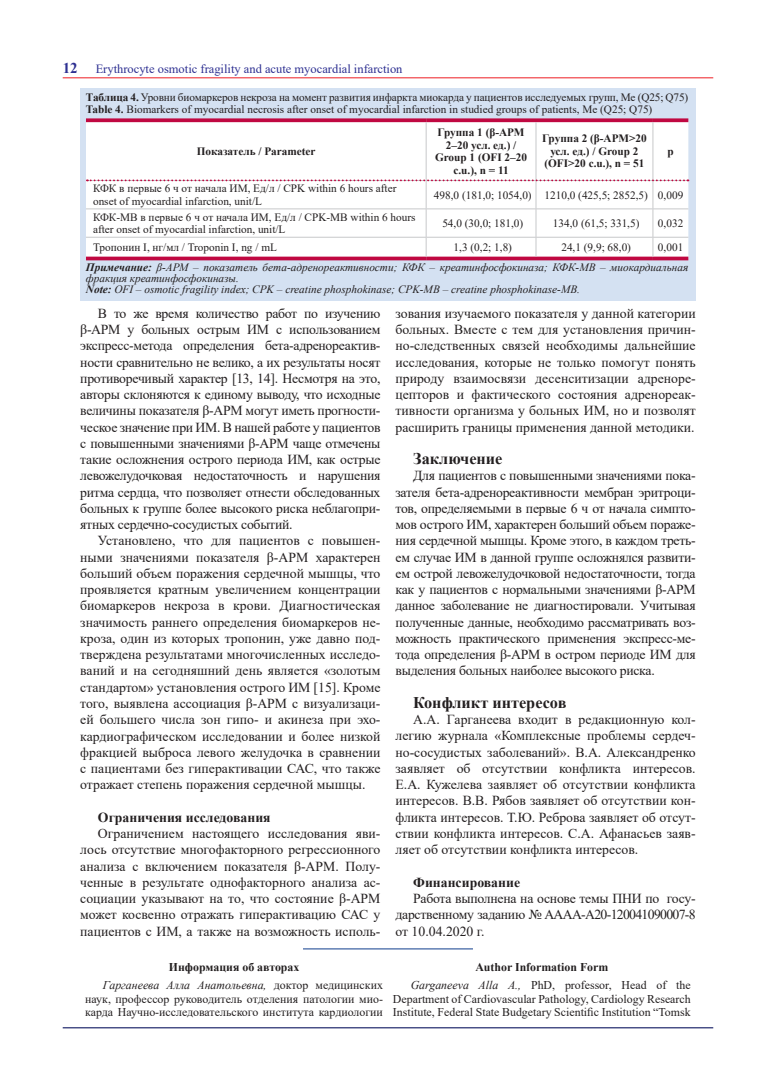
<style>
.page{position:relative;width:776px;height:1088px;background:#fff}
.page>*{position:absolute;margin:0;border:0;box-sizing:border-box;transform-origin:0 0}
.t1{font:700 16.25px "Times New Roman";color:#231f20}
.t2{font:13.75px/16.2px "Times New Roman";letter-spacing:-.005em;color:#231f20;text-align:justify}
.t3{font:700 13.75px "Times New Roman";color:#231f20}
.t4{font:12.5px "Times New Roman";color:#2e3092}
.t5{font:11.88px/13.8px "Times New Roman";color:#231f20;text-align:justify}
.t6{font:700 11.88px "Times New Roman";color:#231f20}
.t7{font:11.25px/12.5px "Times New Roman";color:#231f20}
.t8{font:italic 11.25px/19.6px "Times New Roman";color:#231f20}
.t9{font:700 11.25px/12.5px "Times New Roman";color:#231f20;text-align:center}
.s1{font-weight:700;font-size:15px}
.s2{font-weight:700}
.s3{font-style:normal}
.s4{font-style:italic}
</style>
<div class="page">
<hr style="left:63px;top:78px;width:650px;height:1px;background:#ee1d23">
<hr style="left:63px;top:1027px;width:650px;height:1px;background:#283071">
<div style="left:80px;top:88px;width:616px;height:213px;background:#d4e1f2"></div>
<div style="left:86px;top:122px;width:602px;height:135px;background:#fff"></div>
<hr style="left:86px;top:257px;width:340px;height:3px;background:#c00841">
<hr style="left:426px;top:257px;width:110px;height:3px;background:#c00841">
<hr style="left:536px;top:257px;width:117px;height:3px;background:#c00841">
<hr style="left:653px;top:257px;width:35px;height:3px;background:#c00841">
<svg style="left:86px;top:118px;width:340px;height:4px"></svg>
<svg style="left:426px;top:118px;width:110px;height:4px"></svg>
<svg style="left:536px;top:118px;width:117px;height:4px"></svg>
<svg style="left:653px;top:118px;width:35px;height:4px"></svg>
<hr style="left:86px;top:180px;width:340px;height:1px;background:#c7c8ca">
<hr style="left:86px;top:209px;width:340px;height:1px;background:#c7c8ca">
<hr style="left:86px;top:237px;width:340px;height:1px;background:#c7c8ca">
<hr style="left:426px;top:122px;width:1px;height:58px;background:#c7c8ca">
<hr style="left:536px;top:122px;width:1px;height:58px;background:#c7c8ca">
<hr style="left:653px;top:122px;width:1px;height:58px;background:#c7c8ca">
<svg style="left:87px;top:179px;width:601px;height:78px;background:#fbf9fa"></svg>
<hr style="left:303px;top:948px;width:170px;height:1px;background:#0f3d8c">
<p class="t4" style="left:63px;top:60px;width:341px"><span class="s1">12</span> Erythrocyte osmotic fragility and acute myocardial infarction</p>
<p class="t7" style="left:86px;top:91px;width:604px"><span class="s2">Таблица 4.</span> Уровни биомаркеров некроза на момент развития инфаркта миокарда у пациентов исследуемых групп, Me (Q25; Q75)<br><span class="s2">Table 4.</span> Biomarkers of myocardial necrosis after onset of myocardial infarction in studied groups of patients, Me (Q25; Q75)</p>
<p class="t9" style="left:197px;top:145px;width:120px">Показатель / Parameter</p>
<p class="t9" style="left:435px;top:126px;width:93px">Группа 1 (β-АРМ<br>2–20 усл. ед.) /<br>Group 1 (OFI 2–20 c.u.), n = 11</p>
<p class="t9" style="left:542px;top:132px;width:106px">Группа 2 (β-АРМ&gt;20 усл. ед.) / Group 2 (OFI&gt;20 c.u.), n = 51</p>
<p class="t9" style="left:667px;top:145px;width:8px">p</p>
<p class="t7" style="left:93px;top:182px;width:305px">КФК в первые 6 ч от начала ИМ, Ед/л / CPK within 6 hours after onset of myocardial infarction, unit/L</p>
<p class="t7" style="left:434px;top:188px;width:251px">498,0 (181,0; 1054,0) 1210,0 (425,5; 2852,5) 0,009</p>
<p class="t7" style="left:93px;top:210px;width:324px">КФК-МВ в первые 6 ч от начала ИМ, Ед/л / CPK-MB within 6 hours after onset of myocardial infarction, unit/L</p>
<p class="t7" style="left:442px;top:217px;width:82px">54,0 (30,0; 181,0)</p>
<p class="t7" style="left:553px;top:217px;width:88px">134,0 (61,5; 331,5)</p>
<p class="t7" style="left:658px;top:217px;width:27px">0,032</p>
<p class="t7" style="left:93px;top:241px;width:185px">Тропонин I, нг/мл / Troponin I, ng / mL</p>
<p class="t7" style="left:454px;top:241px;width:60px">1,3 (0,2; 1,8)</p>
<p class="t7" style="left:561px;top:241px;width:71px">24,1 (9,9; 68,0)</p>
<p class="t8" style="left:86px;top:237px;width:604px;text-indent:572px"><span class="s3">0,001<br></span><span class="s2">Примечание:</span> β-АРМ – показатель бета-адренореактивности; КФК – креатинфосфокиназа; КФК-МВ – миокардиальная</p>
<p class="t8" style="left:86px;top:272px;width:496px;line-height:11.2px">фракция креатинфосфокиназы.<br><span class="s2">Note:</span> OFI – osmotic fragility index; CPK – creatine phosphokinase; CPK-MB – creatine phosphokinase-MB.</p>
<p class="t2" style="left:80px;top:305px;width:302px;text-indent:18px">В то же время количество работ по изучению β-АРМ у больных острым ИМ с использованием экспресс-метода определения бета-адренореактив&shy;ности сравнительно не велико, а их результаты носят противоречивый характер [13, 14]. Несмотря на это, авторы склоняются к единому выводу, что исходные величины показателя β-АРМ могут иметь прогности&shy;ческое значение при ИМ. В нашей работе у пациентов с повышенными значениями β-АРМ чаще отмечены такие осложнения острого периода ИМ, как острые левожелудочковая недостаточность и нарушения ритма сердца, что позволяет отнести обследованных больных к группе более высокого риска неблагопри&shy;ятных сердечно-сосудистых событий.</p>
<p class="t2" style="left:80px;top:532px;width:302px;text-indent:18px">Установлено, что для пациентов с повышен&shy;ными значениями показателя β-АРМ характерен больший объем поражения сердечной мышцы, что проявляется кратным увеличением концентрации биомаркеров некроза в крови. Диагностическая значимость раннего определения биомаркеров не&shy;кроза, один из которых тропонин, уже давно под&shy;тверждена результатами многочисленных исследо&shy;ваний и на сегодняшний день является «золотым стандартом» установления острого ИМ [15]. Кроме того, выявлена ассоциация β-АРМ с визуализаци&shy;ей большего числа зон гипо- и акинеза при эхо&shy;кардиографическом исследовании и более низкой фракцией выброса левого желудочка в сравнении с пациентами без гиперактивации САС, что также отражает степень поражения сердечной мышцы.</p>
<p class="t3" style="left:98px;top:807px;width:174px">Ограничения исследования</p>
<p class="t2" style="left:80px;top:825px;width:302px;text-indent:18px">Ограничением настоящего исследования яви&shy;лось отсутствие многофакторного регрессионного анализа с включением показателя β-АРМ. Полу&shy;ченные в результате однофакторного анализа ас&shy;социации указывают на то, что состояние β-АРМ может косвенно отражать гиперактивацию САС у пациентов с ИМ, а также на возможность исполь-</p>
<p class="t2" style="left:395px;top:305px;width:302px">зования изучаемого показателя у данной категории больных. Вместе с тем для установления причин&shy;но-следственных связей необходимы дальнейшие исследования, которые не только помогут понять природу взаимосвязи десенситизации адреноре&shy;цепторов и фактического состояния адренореак&shy;тивности организма у больных ИМ, но и позволят расширить границы применения данной методики.</p>
<p class="t1" style="left:413px;top:447px;width:91px">Заключение</p>
<p class="t2" style="left:395px;top:467px;width:302px;text-indent:18px">Для пациентов с повышенными значениями пока&shy;зателя бета-адренореактивности мембран эритроци&shy;тов, определяемыми в первые 6 ч от начала симпто&shy;мов острого ИМ, характерен больший объем пораже&shy;ния сердечной мышцы. Кроме этого, в каждом треть&shy;ем случае ИМ в данной группе осложнялся развити&shy;ем острой левожелудочковой недостаточности, тогда как у пациентов с нормальными значениями β-АРМ данное заболевание не диагностировали. Учитывая полученные данные, необходимо рассматривать воз&shy;можность практического применения экспресс-ме&shy;тода определения β-АРМ в остром периоде ИМ для выделения больных наиболее высокого риска.</p>
<p class="t1" style="left:413px;top:691px;width:155px">Конфликт интересов</p>
<p class="t2" style="left:395px;top:711px;width:302px;text-indent:18px">А.А. Гарганеева входит в редакционную кол&shy;легию журнала «Комплексные проблемы сердеч&shy;но-сосудистых заболеваний». В.А. Александренко заявляет об отсутствии конфликта интересов.<br>Е.А. Кужелева заявляет об отсутствии конфликта интересов. В.В. Рябов заявляет об отсутствии кон&shy;фликта интересов. Т.Ю. Реброва заявляет об отсут&shy;ствии конфликта интересов. С.А. Афанасьев заяв&shy;ляет об отсутствии конфликта интересов.</p>
<p class="t3" style="left:413px;top:872px;width:108px">Финансирование</p>
<p class="t2" style="left:395px;top:890px;width:302px;text-indent:18px">Работа выполнена на основе темы ПНИ по госу&shy;дарственному заданию № АААА-А20-120041090007-8 от 10.04.2020 г.</p>
<p class="t6" style="left:169px;top:958px;width:132px">Информация об авторах</p>
<p class="t6" style="left:475px;top:958px;width:135px">Author Information Form</p>
<p class="t5" style="left:85px;top:977px;width:299px;text-indent:18px"><span class="s4">Гарганеева Алла Анатольевна,</span> доктор медицинских наук, профессор руководитель отделения патологии мио&shy;карда Научно-исследовательского института кардиологии</p>
<p class="t5" style="left:393px;top:977px;width:299px;text-indent:18px"><span class="s4">Garganeeva Alla A.,</span> PhD, professor, Head of the Department of Cardiovascular Pathology, Cardiology Research Institute, Federal State Budgetary Scientific Institution “Tomsk</p>
</div>
